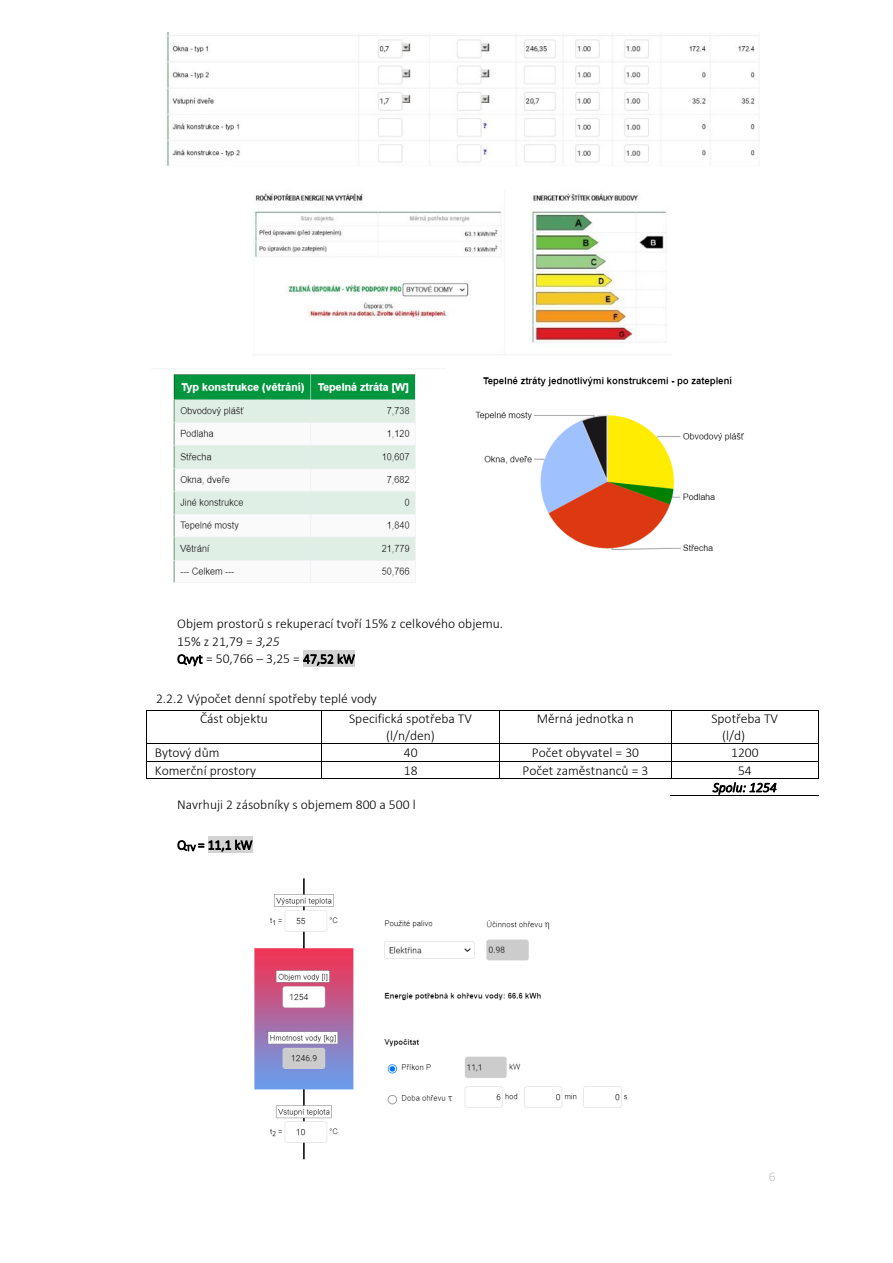
<style>
.page{position:relative;width:893px;height:1263px;background:#fff}
.page>*{position:absolute;margin:0;border:0;box-sizing:border-box;transform-origin:0 0}
.t1{font:300 13.5px/17.9px "Calibri";color:#000}
.t2{font:italic 300 13.5px/17.4px "Calibri";color:#000;text-align:center}
.t3{font:300 13.5px "Calibri";color:#bfbfbf}
.s1{font-style:italic}
.s2{font-style:normal}
</style>
<div class="page">
<div style="left:303px;top:650px;width:52px;height:17px;background:#d3d3d3"></div>
<hr style="left:147px;top:710px;width:174px;height:1px;background:#000">
<hr style="left:322px;top:710px;width:177px;height:1px;background:#000">
<hr style="left:500px;top:710px;width:171px;height:1px;background:#000">
<hr style="left:672px;top:710px;width:146px;height:1px;background:#000">
<hr style="left:146px;top:710px;width:1px;height:34px;background:#000">
<hr style="left:321px;top:710px;width:1px;height:34px;background:#000">
<hr style="left:499px;top:710px;width:1px;height:34px;background:#000">
<hr style="left:671px;top:710px;width:1px;height:34px;background:#000">
<hr style="left:818px;top:710px;width:1px;height:34px;background:#000">
<hr style="left:147px;top:744px;width:174px;height:1px;background:#000">
<hr style="left:322px;top:744px;width:177px;height:1px;background:#000">
<hr style="left:500px;top:744px;width:171px;height:1px;background:#000">
<hr style="left:672px;top:744px;width:146px;height:1px;background:#000">
<hr style="left:147px;top:761px;width:174px;height:1px;background:#000">
<hr style="left:322px;top:761px;width:177px;height:1px;background:#000">
<hr style="left:500px;top:761px;width:171px;height:1px;background:#000">
<hr style="left:672px;top:761px;width:146px;height:1px;background:#000">
<svg style="left:146px;top:744px;width:2px;height:35px"></svg>
<hr style="left:148px;top:778px;width:173px;height:1px;background:#000">
<svg style="left:321px;top:744px;width:2px;height:35px"></svg>
<hr style="left:322px;top:778px;width:177px;height:1px;background:#000">
<svg style="left:499px;top:744px;width:2px;height:35px"></svg>
<hr style="left:501px;top:778px;width:170px;height:1px;background:#000">
<svg style="left:671px;top:744px;width:2px;height:35px"></svg>
<hr style="left:672px;top:778px;width:146px;height:1px;background:#000">
<svg style="left:818px;top:744px;width:1px;height:35px"></svg>
<hr style="left:670px;top:795px;width:148px;height:1px;background:#000">
<div style="left:208px;top:836px;width:45px;height:17px;background:#d3d3d3"></div>
<img style="left:166px;top:32px;width:594px;height:133px">
<img style="left:475px;top:376px;width:270px;height:175px">
<img style="left:253px;top:193px;width:414px;height:162px">
<img style="left:173px;top:374px;width:243px;height:209px">
<img style="left:254px;top:878px;width:374px;height:282px">
<p class="t1" style="left:177px;top:614px;width:327px">Objem prostorů s rekuperací tvoří 15% z celkového objemu.<br>15% z 21,79 = <span class="s1">3,25<br></span>Qvyt = 50,766 – 3,25 = 47,52 kW</p>
<p class="t1" style="left:200px;top:689px;width:178px;line-height:20px;text-indent:-44px">2.2.2 Výpočet denní spotřeby teplé vody<br>Část objektu</p>
<p class="t1" style="left:349px;top:710px;width:124px;line-height:16.6px;text-align:center">Specifická spotřeba TV (l/n/den)</p>
<p class="t1" style="left:537px;top:710px;width:99px">Měrná jednotka n</p>
<p class="t1" style="left:722px;top:710px;width:57px;line-height:16.6px;text-indent:-11px">Spotřeba TV (l/d)</p>
<p class="t1" style="left:155px;top:744px;width:66px">Bytový dům</p>
<p class="t1" style="left:404px;top:744px;width:15px">40</p>
<p class="t1" style="left:532px;top:744px;width:109px">Počet obyvatel = 30</p>
<p class="t1" style="left:731px;top:744px;width:29px">1200</p>
<p class="t1" style="left:155px;top:761px;width:103px">Komerční prostory</p>
<p class="t1" style="left:404px;top:761px;width:15px">18</p>
<p class="t1" style="left:522px;top:761px;width:127px">Počet zaměstnanců = 3</p>
<p class="t2" style="left:713px;top:761px;width:65px"><span class="s2">54<br></span>Spolu: 1254</p>
<p class="t1" style="left:177px;top:796px;width:240px">Navrhuji 2 zásobníky s objemem 800 a 500 l</p>
<p class="t1" style="left:177px;top:836px;width:77px">Q<sub>TV</sub> = 11,1 kW</p>
<p class="t3" style="left:769px;top:1168px;width:8px">6</p>
</div>
